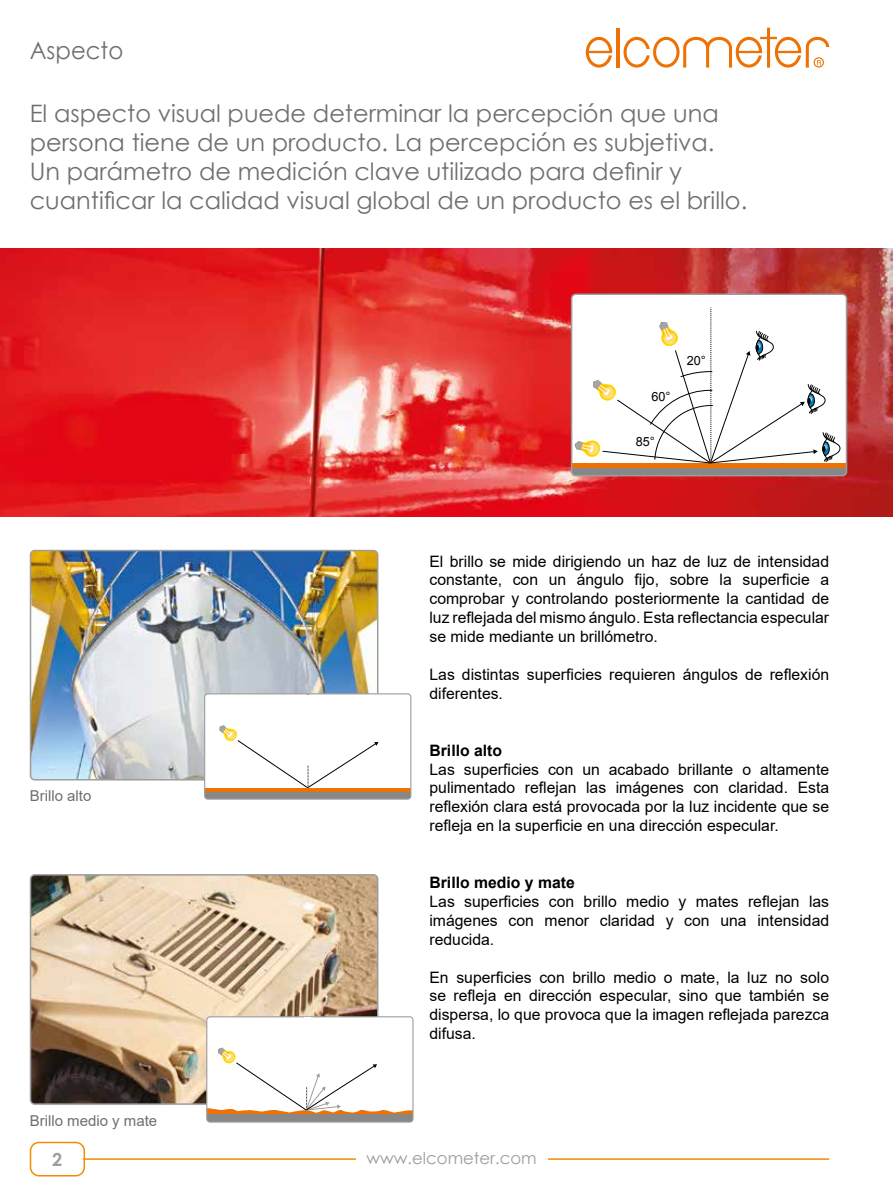
<style>
.page{position:relative;width:893px;height:1191px;background:#fff}
.page>*{position:absolute;margin:0;border:0;box-sizing:border-box;transform-origin:0 0}
.t1{font:24px/28.8px "Century Gothic";color:#706f6f}
.t2{font:24px "Century Gothic";color:#706f6f;scale:.95 1}
.t3{font:700 18px "Century Gothic";color:#9d9d9c}
.t4{font:16.5px "Century Gothic";color:#9d9d9c}
.t5{font:15.75px/18.9px "Arial";color:#000;text-align:justify}
.t6{font:700 15.75px "Arial";color:#000}
.t7{font:15px "Arial";color:#706f6f}
.t8{font:12.6px "Arial";color:#000}
</style>
<div class="page">
<hr style="left:616px;top:28px;width:3px;height:40px;background:#ee7203">
<svg style="left:586px;top:37px;width:26px;height:31px"></svg>
<svg style="left:623px;top:28px;width:206px;height:40px"></svg>
<div style="left:30px;top:1141px;width:55px;height:35px;border:2px solid #f28c00;border-radius:9px"></div>
<hr style="left:83px;top:1158px;width:746px;height:1px;background:#f28c00">
<div style="left:356px;top:1139px;width:192px;height:32px;background:#fff"></div>
<img style="left:33px;top:550px;width:345px;height:227px">
<div style="left:30px;top:550px;width:348px;height:230px;border:2px solid #9d9d9c;border-radius:4px"></div>
<img style="left:0;top:249px;width:893px;height:268px">
<div style="left:205px;top:792px;width:206px;height:7px;background:#878787"></div>
<svg style="left:206px;top:695px;width:203px;height:97px"></svg>
<div style="left:204px;top:693px;width:207px;height:106px;border:1px solid #9d9d9c;border-radius:3px"></div>
<div style="left:572px;top:294px;width:274px;height:181px;background:#fff;border-radius:4px"></div>
<div style="left:572px;top:463px;width:274px;height:9px;background:#ee7203"></div>
<div style="left:572px;top:468px;width:274px;height:7px;background:#878787"></div>
<svg style="left:575px;top:307px;width:266px;height:157px"></svg>
<div style="left:571px;top:293px;width:276px;height:183px;border:2px solid #9d9d9c;border-radius:4px"></div>
<img style="left:31px;top:877px;width:344px;height:227px">
<div style="left:30px;top:874px;width:348px;height:230px;border:2px solid #9d9d9c;border-radius:4px"></div>
<div style="left:207px;top:1114px;width:206px;height:8px;background:#878787"></div>
<svg style="left:208px;top:1018px;width:204px;height:96px"></svg>
<div style="left:206px;top:1016px;width:208px;height:106px;border:1px solid #9d9d9c;border-radius:3px"></div>
<div style="left:305px;top:695px;width:6px;height:69px;background:#fff"></div>
<div style="left:304px;top:1017px;width:6px;height:69px;background:#fff"></div>
<h1 class="t2" style="left:30px;top:34px;width:100px">Aspecto</h1>
<h1 class="t1" style="left:30px;top:99px;width:719px">El aspecto visual puede determinar la percepción que una persona tiene de un producto. La percepción es subjetiva.<br>Un parámetro de medición clave utilizado para definir y cuantificar la calidad visual global de un producto es el brillo.</h1>
<p class="t8" style="left:651px;top:388px;width:21px">60°</p>
<p class="t8" style="left:636px;top:433px;width:21px">85°</p>
<p class="t8" style="left:687px;top:352px;width:21px">20°</p>
<p class="t7" style="left:30px;top:785px;width:63px">Brillo alto</p>
<p class="t7" style="left:30px;top:1110px;width:129px">Brillo medio y mate</p>
<p class="t5" style="left:429px;top:551px;width:401px">El brillo se mide dirigiendo un haz de luz de intensidad constante, con un ángulo fijo, sobre la superficie a comprobar y controlando posteriormente la cantidad de luz reflejada del mismo ángulo. Esta reflectancia especular se mide mediante un brillómetro.</p>
<p class="t5" style="left:429px;top:665px;width:401px">Las distintas superficies requieren ángulos de reflexión diferentes.</p>
<p class="t6" style="left:429px;top:739px;width:74px">Brillo alto</p>
<p class="t5" style="left:429px;top:759px;width:401px">Las superficies con un acabado brillante o altamente pulimentado reflejan las imágenes con claridad. Esta reflexión clara está provocada por la luz incidente que se refleja en la superficie en una dirección especular.</p>
<p class="t6" style="left:429px;top:871px;width:147px">Brillo medio y mate</p>
<p class="t5" style="left:429px;top:891px;width:401px">Las superficies con brillo medio y mates reflejan las imágenes con menor claridad y con una intensidad reducida.</p>
<p class="t5" style="left:429px;top:967px;width:401px">En superficies con brillo medio o mate, la luz no solo se refleja en dirección especular, sino que también se dispersa, lo que provoca que la imagen reflejada parezca difusa.</p>
<p class="t3" style="left:52px;top:1145px;width:12px">2</p>
<p class="t4" style="left:366px;top:1146px;width:172px">www.elcometer.com</p>
</div>
